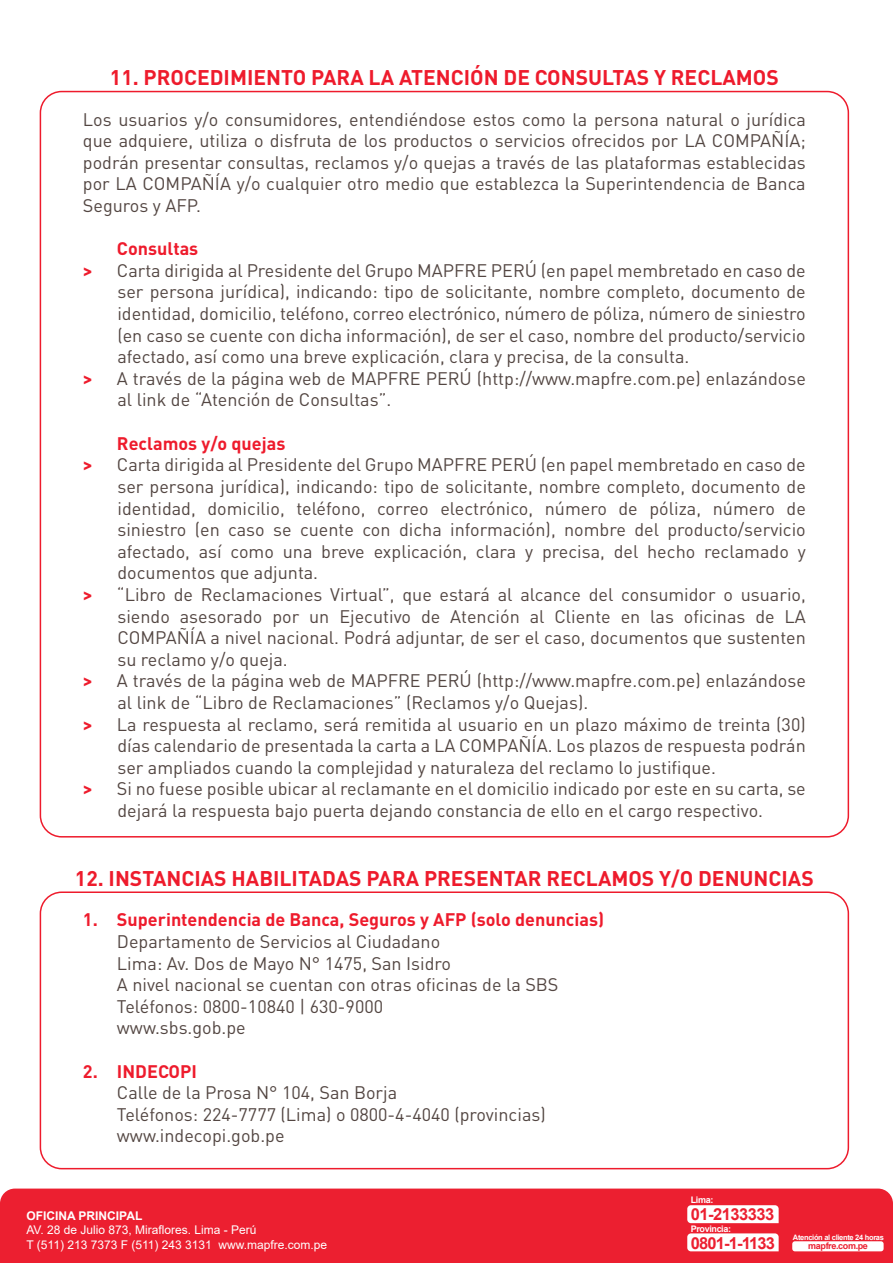
<style>
.page{position:relative;width:893px;height:1263px;background:#fff}
.page>*{position:absolute;margin:0;border:0;box-sizing:border-box;transform-origin:0 0}
.t1{font:700 21px "DIN Pro";color:#ee1b2c}
.t2{font:18px/21.6px "DIN Pro";color:#534642}
.t3{font:700 18px "DIN Pro";color:#ee1b2c}
.t4{font:700 16.5px/28.7px "Arial";letter-spacing:-.03em;color:#ec1f30}
.t5{font:12px/14.4px "Arial";color:#fff}
.t6{font:700 12px "Arial";color:#fff}
.t7{font:700 9px "Arial";letter-spacing:-.04em;color:#fff}
.t8{font:700 9px "Arial";letter-spacing:-.04em;color:#ec1f30}
.t9{font:700 7.5px "Arial";letter-spacing:-.04em;color:#fff}
.s1{font-weight:700;color:#ee1b2c}
</style>
<div class="page">
<div style="left:0;top:1188px;width:893px;height:75px;background:#ec1f30"></div>
<div style="left:792px;top:1241px;width:92px;height:10px;background:#fff;border-radius:3px"></div>
<svg style="left:687px;top:1233px;width:92px;height:18px"></svg>
<svg style="left:687px;top:1205px;width:92px;height:18px"></svg>
<div style="left:40px;top:891px;width:809px;height:278px;border:2px solid #ee1b2c;border-radius:21px"></div>
<p class="t1" style="left:110px;top:63px;width:670px">11. PROCEDIMIENTO PARA LA ATENCIÓN DE CONSULTAS Y RECLAMOS</p>
<p class="t2" style="left:83px;top:108px;width:724px;text-align:justify">Los usuarios y/o consumidores, entendiéndose estos como la persona natural o jurídica que adquiere, utiliza o disfruta de los productos o servicios ofrecidos por LA COMPAÑÍA; podrán presentar consultas, reclamos y/o quejas a través de las plataformas establecidas por LA COMPAÑÍA y/o cualquier otro medio que establezca la Superintendencia de Banca Seguros y AFP.</p>
<p class="t3" style="left:117px;top:237px;width:83px">Consultas</p>
<p class="t2" style="left:83px;top:259px;width:724px"><span class="s1">&gt;</span> Carta dirigida al Presidente del Grupo MAPFRE PERÚ (en papel membretado en caso de</p>
<p class="t2" style="left:117px;top:280px;width:690px">ser persona jurídica), indicando: tipo de solicitante, nombre completo, documento de</p>
<p class="t2" style="left:117px;top:302px;width:690px">identidad, domicilio, teléfono, correo electrónico, número de póliza, número de siniestro</p>
<p class="t2" style="left:117px;top:324px;width:690px">(en caso se cuente con dicha información), de ser el caso, nombre del producto/servicio</p>
<p class="t2" style="left:117px;top:345px;width:573px">afectado, así como una breve explicación, clara y precisa, de la consulta.</p>
<p class="t2" style="left:83px;top:367px;width:724px"><span class="s1">&gt;</span> A través de la página web de MAPFRE PERÚ (http://www.mapfre.com.pe) enlazándose</p>
<p class="t2" style="left:117px;top:388px;width:275px">al link de “Atención de Consultas”.</p>
<p class="t3" style="left:117px;top:431px;width:170px">Reclamos y/o quejas</p>
<p class="t2" style="left:83px;top:453px;width:724px"><span class="s1">&gt;</span> Carta dirigida al Presidente del Grupo MAPFRE PERÚ (en papel membretado en caso de</p>
<p class="t2" style="left:117px;top:475px;width:690px">ser persona jurídica), indicando: tipo de solicitante, nombre completo, documento de</p>
<p class="t2" style="left:117px;top:496px;width:690px">identidad, domicilio, teléfono, correo electrónico, número de póliza, número de</p>
<p class="t2" style="left:117px;top:518px;width:690px">siniestro (en caso se cuente con dicha información), nombre del producto/servicio</p>
<p class="t2" style="left:117px;top:540px;width:690px">afectado, así como una breve explicación, clara y precisa, del hecho reclamado y</p>
<p class="t2" style="left:117px;top:561px;width:202px">documentos que adjunta.</p>
<p class="t2" style="left:83px;top:583px;width:724px"><span class="s1">&gt;</span> “Libro de Reclamaciones Virtual”, que estará al alcance del consumidor o usuario,</p>
<p class="t2" style="left:117px;top:604px;width:690px">siendo asesorado por un Ejecutivo de Atención al Cliente en las oficinas de LA</p>
<p class="t2" style="left:117px;top:626px;width:690px">COMPAÑÍA a nivel nacional. Podrá adjuntar, de ser el caso, documentos que sustenten</p>
<p class="t2" style="left:117px;top:648px;width:172px">su reclamo y/o queja.</p>
<p class="t2" style="left:83px;top:669px;width:724px"><span class="s1">&gt;</span> A través de la página web de MAPFRE PERÚ (http://www.mapfre.com.pe) enlazándose</p>
<p class="t2" style="left:117px;top:691px;width:472px">al link de “Libro de Reclamaciones” (Reclamos y/o Quejas).</p>
<p class="t2" style="left:83px;top:712px;width:724px"><span class="s1">&gt;</span> La respuesta al reclamo, será remitida al usuario en un plazo máximo de treinta (30)</p>
<p class="t2" style="left:117px;top:734px;width:690px">días calendario de presentada la carta a LA COMPAÑÍA. Los plazos de respuesta podrán</p>
<p class="t2" style="left:117px;top:756px;width:600px">ser ampliados cuando la complejidad y naturaleza del reclamo lo justifique.</p>
<p class="t2" style="left:83px;top:777px;width:724px"><span class="s1">&gt;</span> Si no fuese posible ubicar al reclamante en el domicilio indicado por este en su carta, se</p>
<p class="t2" style="left:117px;top:799px;width:647px">dejará la respuesta bajo puerta dejando constancia de ello en el cargo respectivo.</p>
<p class="t1" style="left:75px;top:864px;width:740px">12. INSTANCIAS HABILITADAS PARA PRESENTAR RECLAMOS Y/O DENUNCIAS</p>
<p class="t3" style="left:83px;top:907px;width:523px">1. Superintendencia de Banca, Seguros y AFP (solo denuncias)</p>
<p class="t2" style="left:117px;top:930px;width:443px">Departamento de Servicios al Ciudadano<br>Lima: Av. Dos de Mayo N° 1475, San Isidro<br>A nivel nacional se cuentan con otras oficinas de la SBS Teléfonos: 0800-10840 | 630-9000<br>www.sbs.gob.pe</p>
<p class="t3" style="left:83px;top:1059px;width:116px">2. INDECOPI</p>
<p class="t2" style="left:117px;top:1081px;width:430px">Calle de la Prosa N° 104, San Borja<br>Teléfonos: 224-7777 (Lima) o 0800-4-4040 (provincias) www.indecopi.gob.pe</p>
<p class="t7" style="left:691px;top:1194px;width:24px">Lima:</p>
<p class="t7" style="left:691px;top:1222px;width:42px">Provincia:</p>
<p class="t4" style="left:691px;top:1200px;width:86px">01-2133333<br>0801-1-1133</p>
<p class="t6" style="left:26px;top:1207px;width:117px">OFICINA PRINCIPAL</p>
<p class="t5" style="left:26px;top:1223px;width:302px">AV. 28 de Julio 873, Miraflores. Lima - Perú<br>T (511) 213 7373 F (511) 243 3131 www.mapfre.com.pe</p>
<p class="t9" style="left:793px;top:1232px;width:93px">Atención al cliente 24 horas</p>
<p class="t8" style="left:808px;top:1239px;width:61px">mapfre.com.pe</p>
</div>
